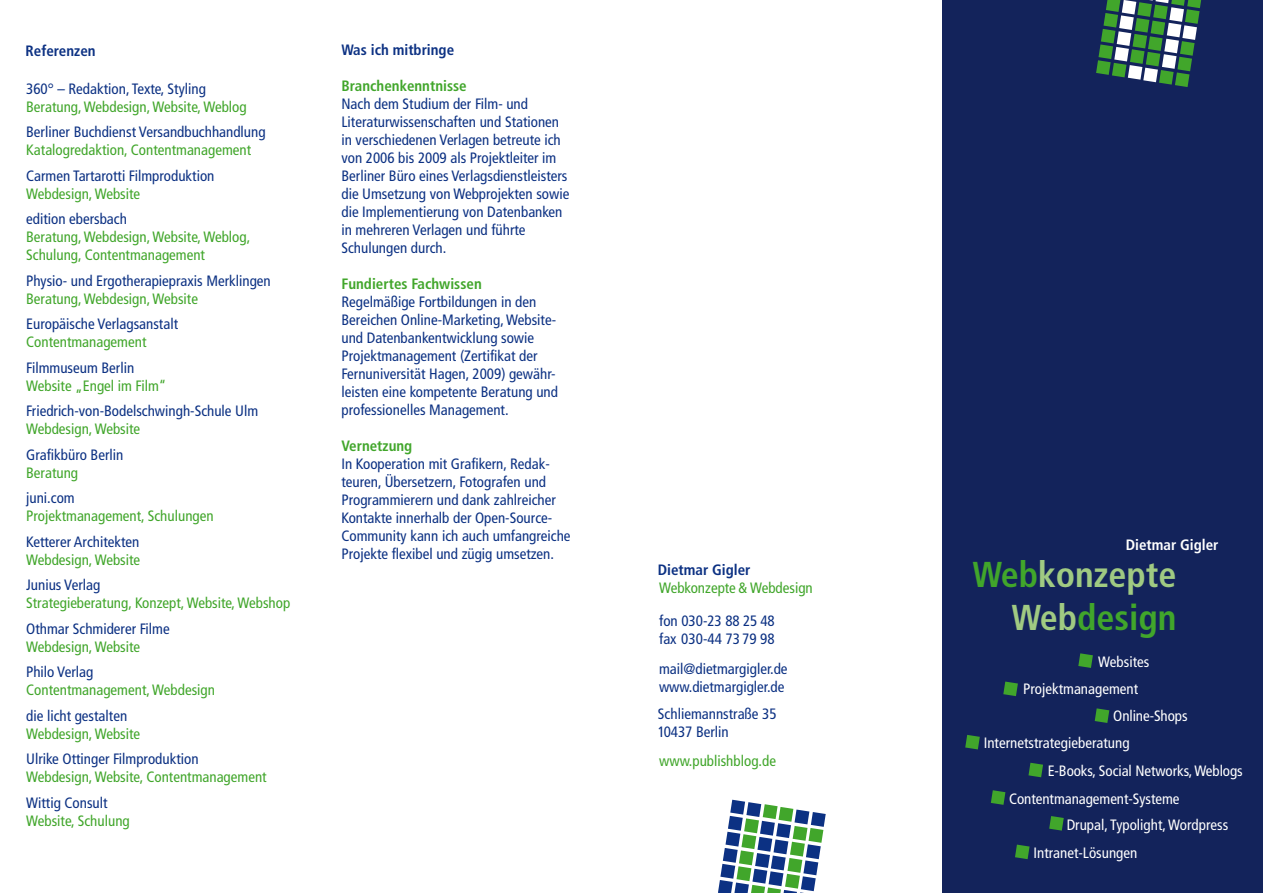
<style>
.page{position:relative;width:1263px;height:893px;background:#fff}
.page>*{position:absolute;margin:0;border:0;box-sizing:border-box;transform-origin:0 0}
.t1{font:700 condensed 36px/43.2px "Frutiger";color:#a0ca82;text-align:right}
.t2{font:condensed 15px/18px "Frutiger";color:#0c3183}
.t3{font:condensed 15px/18px "Frutiger";color:#41a62b}
.t4{font:condensed 15px/27.5px "Frutiger";color:#fff}
.t5{font:700 condensed 15px "Frutiger";color:#0c3183}
.t6{font:700 condensed 15px "Frutiger";color:#fff}
.s1{color:#0c3183}
.s2{color:#41a62b}
.s3{font-weight:700;color:#41a62b}
</style>
<div class="page">
<div style="left:943px;top:0;width:320px;height:893px;background:#13235b"></div>
<svg style="left:718px;top:800px;width:108px;height:93px"></svg>
<svg style="left:1096px;top:0;width:105px;height:87px"></svg>
<svg style="left:1078px;top:653px;width:15px;height:15px"></svg>
<svg style="left:1003px;top:682px;width:15px;height:14px"></svg>
<svg style="left:1095px;top:708px;width:14px;height:15px"></svg>
<svg style="left:965px;top:735px;width:15px;height:14px"></svg>
<svg style="left:991px;top:790px;width:14px;height:15px"></svg>
<svg style="left:1028px;top:763px;width:15px;height:14px"></svg>
<svg style="left:1049px;top:816px;width:15px;height:15px"></svg>
<svg style="left:1015px;top:845px;width:14px;height:14px"></svg>
<p class="t5" style="left:25px;top:42px;width:72px">Referenzen</p>
<p class="t3" style="left:26px;top:80px;width:222px"><span class="s1">360° – Redaktion, Texte, Styling<br></span>Beratung, Webdesign, Website, Weblog</p>
<p class="t2" style="left:26px;top:123px;width:241px">Berliner Buchdienst Versandbuchhandlung<br><span class="s2">Katalogredaktion, Contentmanagement</span></p>
<p class="t2" style="left:26px;top:167px;width:190px">Carmen Tartarotti Filmproduktion<br><span class="s2">Webdesign, Website</span></p>
<p class="t3" style="left:26px;top:210px;width:226px"><span class="s1">edition ebersbach<br></span>Beratung, Webdesign, Website, Weblog,<br>Schulung, Contentmanagement</p>
<p class="t2" style="left:26px;top:272px;width:246px">Physio- und Ergotherapiepraxis Merklingen<br><span class="s2">Beratung, Webdesign, Website</span></p>
<p class="t2" style="left:26px;top:315px;width:153px">Europäische Verlagsanstalt<br><span class="s2">Contentmanagement</span></p>
<p class="t3" style="left:26px;top:359px;width:142px"><span class="s1">Filmmuseum Berlin<br></span>Website „Engel im Film“</p>
<p class="t2" style="left:26px;top:402px;width:234px">Friedrich-von-Bodelschwingh-Schule Ulm<br><span class="s2">Webdesign, Website</span></p>
<p class="t2" style="left:26px;top:446px;width:99px">Grafikbüro Berlin<br><span class="s2">Beratung</span></p>
<p class="t3" style="left:26px;top:489px;width:189px"><span class="s1">juni.com<br></span>Projektmanagement, Schulungen</p>
<p class="t2" style="left:26px;top:533px;width:116px">Ketterer Architekten<br><span class="s2">Webdesign, Website</span></p>
<p class="t3" style="left:26px;top:576px;width:266px"><span class="s1">Junius Verlag<br></span>Strategieberatung, Konzept, Website, Webshop</p>
<p class="t2" style="left:26px;top:620px;width:145px">Othmar Schmiderer Filme<br><span class="s2">Webdesign, Website</span></p>
<p class="t3" style="left:26px;top:663px;width:190px"><span class="s1">Philo Verlag<br></span>Contentmanagement, Webdesign</p>
<p class="t2" style="left:26px;top:707px;width:116px">die licht gestalten<br><span class="s2">Webdesign, Website</span></p>
<p class="t3" style="left:26px;top:750px;width:242px"><span class="s1">Ulrike Ottinger Filmproduktion<br></span>Webdesign, Website, Contentmanagement</p>
<p class="t3" style="left:26px;top:794px;width:105px"><span class="s1">Wittig Consult<br></span>Website, Schulung</p>
<p class="t5" style="left:341px;top:41px;width:114px">Was ich mitbringe</p>
<p class="t2" style="left:341px;top:77px;width:229px"><span class="s3">Branchenkenntnisse<br></span>Nach dem Studium der Film- und Literaturwissenschaften und Stationen in verschiedenen Verlagen betreute ich von 2006 bis 2009 als Projektleiter im Berliner Büro eines Verlagsdienstleisters die Umsetzung von Webprojekten sowie die Implementierung von Datenbanken in mehreren Verlagen und führte Schulungen durch.</p>
<p class="t2" style="left:341px;top:275px;width:218px"><span class="s3">Fundiertes Fachwissen </span>Regelmäßige Fortbildungen in den Bereichen Online-Marketing, Website&shy;und Datenbankentwicklung sowie Projektmanagement (Zertifikat der Fernuniversität Hagen, 2009) gewähr&shy;leisten eine kompetente Beratung und professionelles Management.</p>
<p class="t2" style="left:341px;top:437px;width:231px"><span class="s3">Vernetzung<br></span>In Kooperation mit Grafikern, Redak&shy;teuren, Übersetzern, Fotografen und Programmierern und dank zahlreicher Kontakte innerhalb der Open-Source-Community kann ich auch umfangreiche Projekte flexibel und zügig umsetzen.</p>
<p class="t5" style="left:658px;top:561px;width:94px">Dietmar Gigler</p>
<p class="t3" style="left:659px;top:579px;width:155px">Webkonzepte &amp; Webdesign</p>
<p class="t2" style="left:659px;top:612px;width:117px">fon 030-23 88 25 48 fax 030-44 73 79 98</p>
<p class="t2" style="left:659px;top:659px;width:130px">mail@dietmargigler.de www.dietmargigler.de</p>
<p class="t2" style="left:658px;top:705px;width:120px">Schliemannstraße 35<br>10437 Berlin</p>
<p class="t3" style="left:659px;top:752px;width:118px">www.publishblog.de</p>
<p class="t6" style="left:1126px;top:536px;width:94px">Dietmar Gigler</p>
<p class="t1" style="left:972px;top:553px;width:206px"><span class="s2">Web</span>konzepte<br>Web<span class="s2">design</span></p>
<p class="t4" style="left:1098px;top:648px;width:53px">Websites</p>
<p class="t4" style="left:1023px;top:675px;width:116px">Projektmanagement</p>
<p class="t4" style="left:1113px;top:703px;width:76px">Online-Shops</p>
<p class="t4" style="left:984px;top:729px;width:147px">Internetstrategieberatung</p>
<p class="t4" style="left:1009px;top:757px;width:235px;text-indent:39px">E-Books, Social Networks, Weblogs<br>Contentmanagement-Systeme</p>
<p class="t4" style="left:1033px;top:811px;width:196px;text-indent:33px">Drupal, Typolight, Wordpress<br>Intranet-Lösungen</p>
</div>
